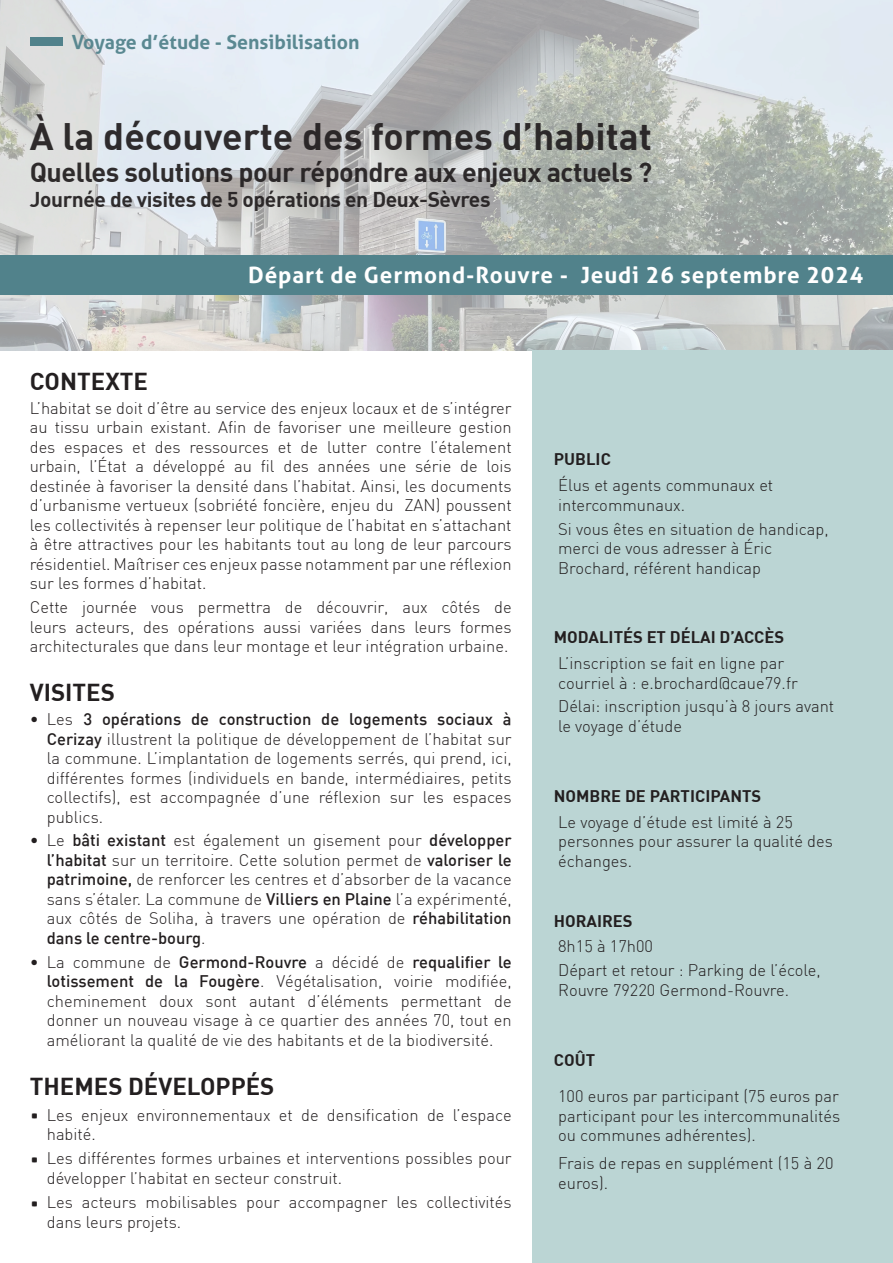
<style>
.page{position:relative;width:893px;height:1263px;background:#fff}
.page>*{position:absolute;margin:0;border:0;box-sizing:border-box;transform-origin:0 0}
.t1{font:700 37.5px "DIN";color:#231f20}
.t2{font:700 27px "DIN";letter-spacing:-.02em;color:#231f20}
.titre2{font:700 24px "DIN";color:#231f20}
.t3{font:700 22.5px "Aller";letter-spacing:.04em;color:#fff}
.t4{font:700 21px "DIN";letter-spacing:-.02em;color:#231f20}
.t5{font:700 19.5px "Aller";color:#51828b}
.texte{font:300 16.5px/19.5px "DIN";color:#231f20;text-align:justify}
.texte_side{font:300 16.5px/19.5px "DIN";color:#231f20}
.Puce_carrée_noire{font:300 16.5px/19.5px "DIN";color:#231f20;text-align:justify}
.Titre_side{font:700 16.5px "DIN";color:#231f20}
.s1{font-weight:500}
.s2{font-family:"Aller";font-weight:700;font-size:33px}
</style>
<div class="page">
<img style="left:0;top:0;width:893px;height:351px">
<div style="left:0;top:255px;width:893px;height:40px;background:#51828b"></div>
<div style="left:30px;top:38px;width:33px;height:8px;background:#51828b"></div>
<div style="left:533px;top:351px;width:360px;height:912px;background:#bbd5d4"></div>
<p class="t5" style="left:72px;top:30px;width:289px">Voyage d’étude - Sensibilisation</p>
<h1 class="t1" style="left:30px;top:112px;width:624px">À la découverte des formes d’habitat</h1>
<h2 class="t2" style="left:30px;top:155px;width:624px">Quelles solutions pour répondre aux enjeux actuels ?</h2>
<p class="t4" style="left:30px;top:186px;width:462px">Journée de visites de 5 opérations en Deux-Sèvres</p>
<p class="t3" style="left:248px;top:261px;width:617px">Départ de Germond-Rouvre - Jeudi 26 septembre 2024</p>
<p class="titre2" style="left:30px;top:366px;width:120px">CONTEXTE</p>
<p class="texte" style="left:30px;top:398px;width:483px">L’habitat se doit d’être au service des enjeux locaux et de s’intégrer au tissu urbain existant. Afin de favoriser une meilleure gestion des espaces et des ressources et de lutter contre l’étalement urbain, l’État a développé au fil des années une série de lois destinée à favoriser la densité dans l’habitat. Ainsi, les documents d’urbanisme vertueux (sobriété foncière, enjeu du ZAN) poussent les collectivités à repenser leur politique de l’habitat en s’attachant à être attractives pour les habitants tout au long de leur parcours résidentiel. Maîtriser ces enjeux passe notamment par une réflexion sur les formes d’habitat.</p>
<p class="texte" style="left:30px;top:597px;width:483px">Cette journée vous permettra de découvrir, aux côtés de leurs acteurs, des opérations aussi variées dans leurs formes architecturales que dans leur montage et leur intégration urbaine.</p>
<p class="titre2" style="left:30px;top:677px;width:87px">VISITES</p>
<p class="texte" style="left:47px;top:709px;width:466px;text-indent:-17px">• Les <span class="s1">3 opérations de construction de logements sociaux à Cerizay</span> illustrent la politique de développement de l’habitat sur la commune. L’implantation de logements serrés, qui prend, ici, différentes formes (individuels en bande, intermédiaires, petits collectifs), est accompagnée d’une réflexion sur les espaces publics.</p>
<p class="texte" style="left:47px;top:830px;width:466px;text-indent:-17px">• Le <span class="s1">bâti existant</span> est également un gisement pour <span class="s1">développer l’habitat</span> sur un territoire. Cette solution permet de <span class="s1">valoriser le patrimoine,</span> de renforcer les centres et d’absorber de la vacance sans s’étaler. La commune de <span class="s1">Villiers en Plaine</span> l’a expérimenté, aux côtés de Soliha, à travers une opération de <span class="s1">réhabilitation dans le centre-bourg</span>.</p>
<p class="texte" style="left:47px;top:952px;width:466px;text-indent:-17px">• La commune de <span class="s1">Germond-Rouvre</span> a décidé de <span class="s1">requalifier le lotissement de la Fougère</span>. Végétalisation, voirie modifiée, cheminement doux sont autant d’éléments permettant de donner un nouveau visage à ce quartier des années 70, tout en améliorant la qualité de vie des habitants et de la biodiversité.</p>
<p class="titre2" style="left:30px;top:1071px;width:246px">THEMES DÉVELOPPÉS</p>
<p class="texte" style="left:47px;top:1104px;width:466px;text-indent:-17px"><span class="s2">·</span> Les enjeux environnementaux et de densification de l’espace habité.</p>
<p class="texte" style="left:47px;top:1148px;width:466px;text-indent:-17px"><span class="s2">·</span> Les différentes formes urbaines et interventions possibles pour développer l’habitat en secteur construit.</p>
<p class="texte" style="left:47px;top:1192px;width:466px;text-indent:-17px"><span class="s2">·</span> Les acteurs mobilisables pour accompagner les collectivités dans leurs projets.</p>
<p class="Titre_side" style="left:554px;top:449px;width:58px">PUBLIC</p>
<p class="texte_side" style="left:558px;top:475px;width:217px">Élus et agents communaux et intercommunaux.</p>
<p class="texte_side" style="left:558px;top:519px;width:272px">Si vous êtes en situation de handicap, merci de vous adresser à Éric<br>Brochard, référent handicap</p>
<p class="Titre_side" style="left:554px;top:626px;width:232px">MODALITÉS ET DÉLAI D’ACCÈS</p>
<p class="texte_side" style="left:558px;top:653px;width:241px">L’inscription se fait en ligne par courriel à : e.brochard@caue79.fr</p>
<p class="texte_side" style="left:558px;top:696px;width:278px">Délai: inscription jusqu’à 8 jours avant le voyage d’étude</p>
<p class="Titre_side" style="left:554px;top:785px;width:209px">NOMBRE DE PARTICIPANTS</p>
<p class="texte_side" style="left:558px;top:812px;width:276px">Le voyage d’étude est limité à 25 personnes pour assurer la qualité des échanges.</p>
<p class="Titre_side" style="left:554px;top:910px;width:80px">HORAIRES</p>
<p class="texte_side" style="left:558px;top:937px;width:96px">8h15 à 17h00</p>
<p class="texte_side" style="left:558px;top:960px;width:264px">Départ et retour : Parking de l’école,<br>Rouvre 79220 Germond-Rouvre.</p>
<p class="Titre_side" style="left:554px;top:1049px;width:43px">COÛT</p>
<p class="Puce_carrée_noire" style="left:558px;top:1086px;width:284px">100 euros par participant (75 euros par participant pour les intercommunalités ou communes adhérentes).</p>
<p class="Puce_carrée_noire" style="left:558px;top:1153px;width:277px">Frais de repas en supplément (15 à 20 euros).</p>
</div>
